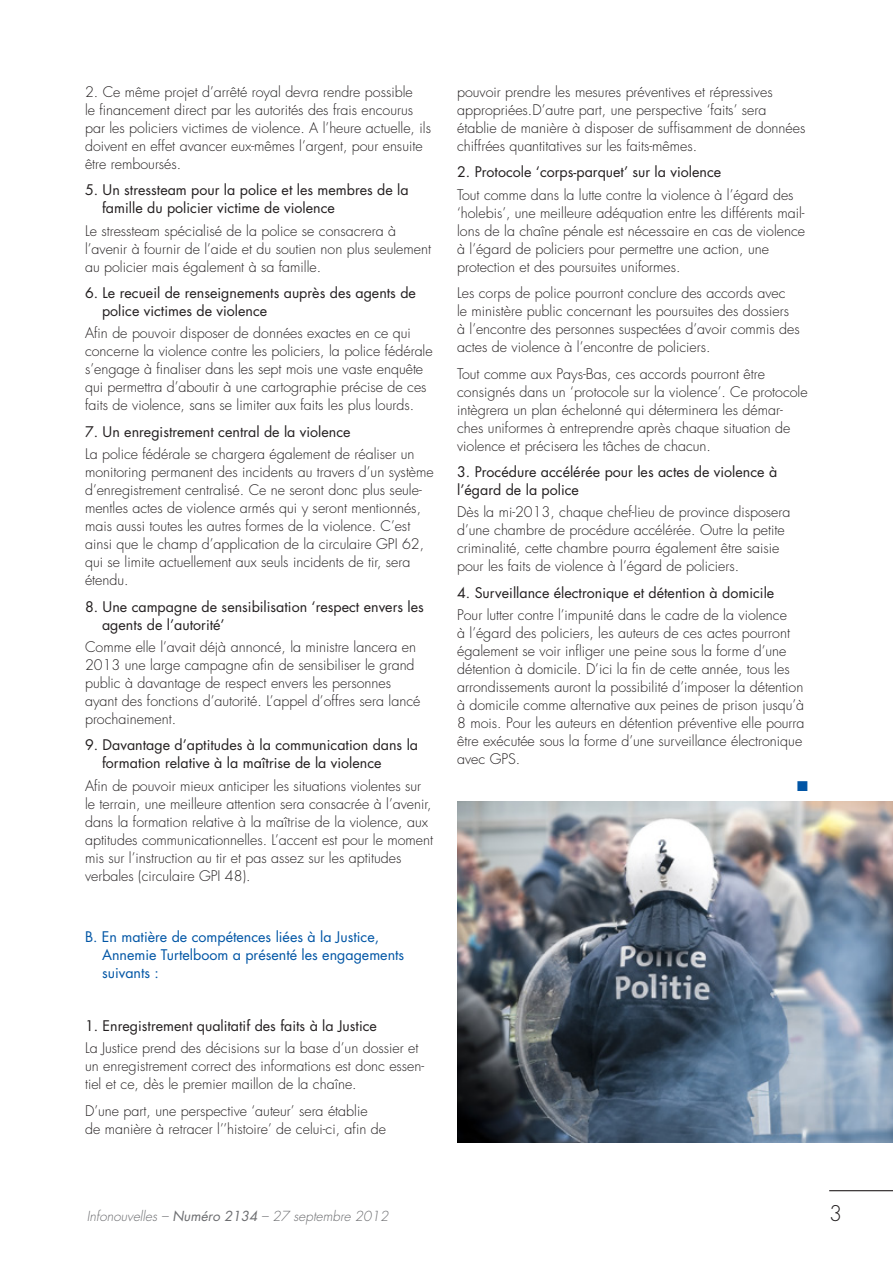
<style>
.page{position:relative;width:893px;height:1263px;background:#fff}
.page>*{position:absolute;margin:0;border:0;box-sizing:border-box;transform-origin:0 0}
.t1{font:300 21px "Futura Std";color:#231f20}
.t2{font:300 14.25px/18px "Futura Std";color:#231f20}
.t3{font:14.25px/18px "Futura Std";color:#231f20}
.t4{font:14.25px/18px "Futura Std";color:#0155a5}
.t5{font:14.25px "Zapf Dingbats ITC";color:#0155a5}
.t6{font:italic 300 13.5px "Futura Std";color:#6c6d70}
.s1{font-weight:400}
</style>
<div class="page">
<hr style="left:829px;top:1190px;width:64px;height:1px;background:#231f20">
<img style="left:457px;top:802px;width:436px;height:341px">
<p class="t2" style="left:85px;top:83px;width:347px">2. Ce même projet d’arrêté royal devra rendre possible<br>le financement direct par les autorités des frais encourus par les policiers victimes de violence. A l’heure actuelle, ils doivent en effet avancer eux-mêmes l’argent, pour ensuite être remboursés.</p>
<p class="t3" style="left:102px;top:181px;width:308px;text-indent:-17px">5. Un stressteam pour la police et les membres de la famille du policier victime de violence</p>
<p class="t2" style="left:85px;top:222px;width:348px">Le stressteam spécialisé de la police se consacrera à l’avenir à fournir de l’aide et du soutien non plus seulement au policier mais également à sa famille.</p>
<p class="t3" style="left:102px;top:284px;width:315px;text-indent:-17px">6. Le recueil de renseignements auprès des agents de police victimes de violence</p>
<p class="t2" style="left:85px;top:325px;width:349px">Afin de pouvoir disposer de données exactes en ce qui concerne la violence contre les policiers, la police fédérale s’engage à finaliser dans les sept mois une vaste enquête qui permettra d’aboutir à une cartographie précise de ces faits de violence, sans se limiter aux faits les plus lourds.</p>
<p class="t3" style="left:85px;top:423px;width:267px">7. Un enregistrement central de la violence</p>
<p class="t2" style="left:85px;top:445px;width:350px">La police fédérale se chargera également de réaliser un monitoring permanent des incidents au travers d’un système d’enregistrement centralisé. Ce ne seront donc plus seule&shy;mentles actes de violence armés qui y seront mentionnés, mais aussi toutes les autres formes de la violence. C’est ainsi que le champ d’application de la circulaire GPI 62, qui se limite actuellement aux seuls incidents de tir, sera étendu.</p>
<p class="t3" style="left:102px;top:597px;width:323px;text-indent:-17px">8. Une campagne de sensibilisation ‘respect envers les agents de l’autorité’</p>
<p class="t2" style="left:85px;top:638px;width:337px">Comme elle l’avait déjà annoncé, la ministre lancera en 2013 une large campagne afin de sensibiliser le grand public à davantage de respect envers les personnes ayant des fonctions d’autorité. L’appel d’offres sera lancé prochainement.</p>
<p class="t3" style="left:102px;top:736px;width:318px;text-indent:-17px">9. Davantage d’aptitudes à la communication dans la formation relative à la maîtrise de la violence</p>
<p class="t2" style="left:85px;top:777px;width:350px">Afin de pouvoir mieux anticiper les situations violentes sur le terrain, une meilleure attention sera consacrée à l’avenir, dans la formation relative à la maîtrise de la violence, aux aptitudes communicationnelles. L’accent est pour le moment mis sur l’instruction au tir et pas assez sur les aptitudes verbales (circulaire GPI 48).</p>
<p class="t4" style="left:102px;top:928px;width:304px;text-indent:-17px">B. En matière de compétences liées à la Justice,<br>Annemie Turtelboom a présenté les engagements suivants :</p>
<p class="t3" style="left:85px;top:1017px;width:293px">1. Enregistrement qualitatif des faits à la Justice</p>
<p class="t2" style="left:85px;top:1040px;width:341px">La Justice prend des décisions sur la base d’un dossier et un enregistrement correct des informations est donc essen&shy;tiel et ce, dès le premier maillon de la chaîne.</p>
<p class="t2" style="left:85px;top:1102px;width:302px">D’une part, une perspective ‘auteur’ sera établie de manière à retracer l’’histoire’ de celui-ci, afin de</p>
<p class="t2" style="left:457px;top:83px;width:350px">pouvoir prendre les mesures préventives et répressives appropriées.D’autre part, une perspective ‘faits’ sera établie de manière à disposer de suffisamment de données chiffrées quantitatives sur les faits-mêmes.</p>
<p class="t3" style="left:457px;top:163px;width:266px">2. Protocole ‘corps-parquet’ sur la violence</p>
<p class="t2" style="left:457px;top:186px;width:350px">Tout comme dans la lutte contre la violence à l’égard des ‘holebis’, une meilleure adéquation entre les différents mail&shy;lons de la chaîne pénale est nécessaire en cas de violence à l’égard de policiers pour permettre une action, une protection et des poursuites uniformes.</p>
<p class="t2" style="left:457px;top:284px;width:344px">Les corps de police pourront conclure des accords avec<br>le ministère public concernant les poursuites des dossiers à l’encontre des personnes suspectées d’avoir commis des actes de violence à l’encontre de policiers.</p>
<p class="t2" style="left:457px;top:365px;width:352px">Tout comme aux Pays-Bas, ces accords pourront être consignés dans un ‘protocole sur la violence’. Ce protocole intègrera un plan échelonné qui déterminera les démar&shy;ches uniformes à entreprendre après chaque situation de violence et précisera les tâches de chacun.</p>
<p class="t3" style="left:457px;top:463px;width:322px">3. Procédure accélérée pour les actes de violence à l’égard de la police</p>
<p class="t2" style="left:457px;top:504px;width:335px">Dès la mi-2013, chaque chef-lieu de province disposera d’une chambre de procédure accélérée. Outre la petite criminalité, cette chambre pourra également être saisie pour les faits de violence à l’égard de policiers.</p>
<p class="t3" style="left:457px;top:584px;width:319px">4. Surveillance électronique et détention à domicile</p>
<p class="t2" style="left:457px;top:606px;width:349px">Pour lutter contre l’impunité dans le cadre de la violence<br>à l’égard des policiers, les auteurs de ces actes pourront également se voir infliger une peine sous la forme d’une détention à domicile. D’ici la fin de cette année, tous les arrondissements auront la possibilité d’imposer la détention à domicile comme alternative aux peines de prison jusqu’à 8 mois. Pour les auteurs en détention préventive elle pourra être exécutée sous la forme d’une surveillance électronique avec GPS.</p>
<p class="t5" style="left:797px;top:779px;width:12px">■</p>
<p class="t6" style="left:87px;top:1208px;width:303px">Infonouvelles – <span class="s1">Numéro 2134</span> – 27 septembre 2012</p>
<h1 class="t1" style="left:829px;top:1200px;width:15px">3</h1>
</div>
